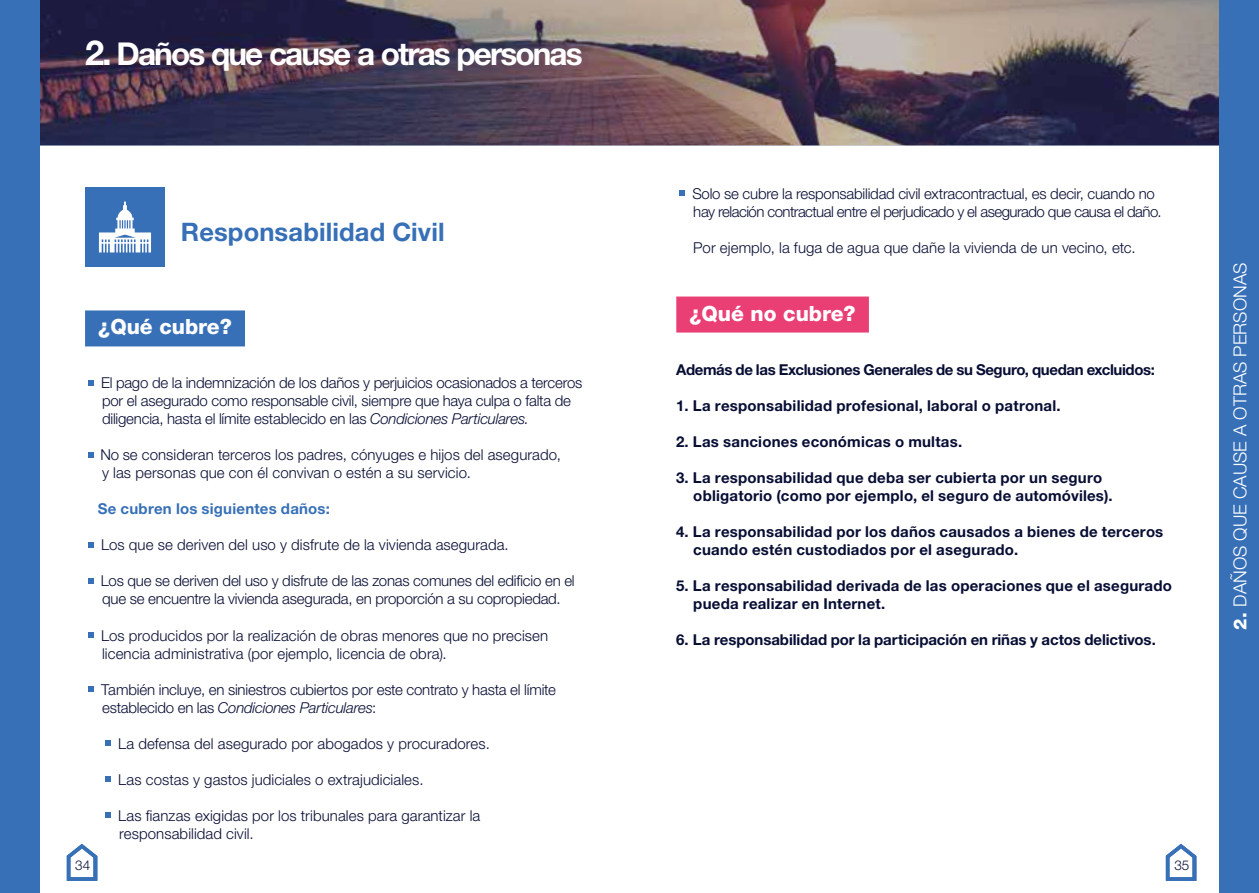
<style>
.page{position:relative;width:1259px;height:893px;background:#fff}
.page>*{position:absolute;margin:0;border:0;box-sizing:border-box;transform-origin:0 0}
.t1{font:700 31.5px "Helvetica Neue LT Std";letter-spacing:-.06em;color:#fff}
.t2{font:700 25.5px "Helvetica Neue LT Std";letter-spacing:.005em;color:#3770b7}
.t3{font:800 21px "Helvetica Neue LT Std";color:#fff}
.t4{font:300 18px "Helvetica Neue LT Std";color:#fff}
.t5{font:300 15px/18px "Helvetica Neue LT Std";letter-spacing:-.01em;color:#070d33}
.t6{font:700 15px/18px "Helvetica Neue LT Std";letter-spacing:.015em;color:#070d33}
.t7{font:700 15px "Helvetica Neue LT Std";letter-spacing:-.005em;color:#070d33}
.t8{font:700 15px "Helvetica Neue LT Std";letter-spacing:-.025em;color:#070d33}
.t9{font:700 15px "Helvetica Neue LT Std";letter-spacing:.015em;color:#3770b7}
.t10{font:300 13.5px "Helvetica Neue LT Std";color:#070d33}
.s1{font-size:34.5px}
.s2{font-style:italic}
.s3{font-weight:800}
</style>
<div class="page">
<img style="left:39px;top:0;width:1180px;height:145px">
<div style="left:1219px;top:0;width:40px;height:893px;background:#3770b7"></div>
<div style="left:0;top:0;width:39px;height:893px;background:#3770b7"></div>
<svg style="left:1165px;top:844px;width:31px;height:37px"></svg>
<svg style="left:67px;top:844px;width:30px;height:37px"></svg>
<div style="left:85px;top:310px;width:160px;height:36px;background:#3770b7"></div>
<div style="left:85px;top:187px;width:80px;height:80px;background:#3770b7"></div>
<svg style="left:99px;top:202px;width:52px;height:50px"></svg>
<svg style="left:88px;top:380px;width:6px;height:5px"></svg>
<svg style="left:88px;top:452px;width:6px;height:5px"></svg>
<svg style="left:88px;top:542px;width:6px;height:5px"></svg>
<svg style="left:88px;top:578px;width:6px;height:5px"></svg>
<svg style="left:88px;top:632px;width:6px;height:5px"></svg>
<svg style="left:88px;top:686px;width:6px;height:5px"></svg>
<svg style="left:105px;top:740px;width:6px;height:5px"></svg>
<svg style="left:105px;top:776px;width:6px;height:5px"></svg>
<svg style="left:105px;top:812px;width:6px;height:5px"></svg>
<div style="left:676px;top:297px;width:193px;height:36px;background:#e93f75"></div>
<svg style="left:679px;top:190px;width:6px;height:6px"></svg>
<h1 class="t1" style="left:85px;top:34px;width:499px"><span class="s1">2.</span> Daños que cause a otras personas</h1>
<h2 class="t2" style="left:181px;top:217px;width:265px">Responsabilidad Civil</h2>
<h3 class="t3" style="left:98px;top:314px;width:135px">¿Qué cubre?</h3>
<p class="t5" style="left:101px;top:374px;width:483px">El pago de la indemnización de los daños y perjuicios ocasionados a terceros por el asegurado como responsable civil, siempre que haya culpa o falta de diligencia, hasta el límite establecido en las <span class="s2">Condiciones Particulares.</span></p>
<p class="t5" style="left:101px;top:446px;width:462px">No se consideran terceros los padres, cónyuges e hijos del asegurado, y las personas que con él convivan o estén a su servicio.</p>
<p class="t9" style="left:98px;top:500px;width:234px">Se cubren los siguientes daños:</p>
<p class="t5" style="left:101px;top:536px;width:409px">Los que se deriven del uso y disfrute de la vivienda asegurada.</p>
<p class="t5" style="left:101px;top:572px;width:475px">Los que se deriven del uso y disfrute de las zonas comunes del edificio en el que se encuentre la vivienda asegurada, en proporción a su copropiedad.</p>
<p class="t5" style="left:101px;top:626px;width:448px">Los producidos por la realización de obras menores que no precisen licencia administrativa (por ejemplo, licencia de obra).</p>
<p class="t5" style="left:101px;top:680px;width:456px">También incluye, en siniestros cubiertos por este contrato y hasta el límite establecido en las <span class="s2">Condiciones Particulares</span>:</p>
<p class="t5" style="left:118px;top:734px;width:373px">La defensa del asegurado por abogados y procuradores.</p>
<p class="t5" style="left:118px;top:770px;width:307px">Las costas y gastos judiciales o extrajudiciales.</p>
<p class="t5" style="left:118px;top:806px;width:364px">Las fianzas exigidas por los tribunales para garantizar la responsabilidad civil.</p>
<p class="t5" style="left:692px;top:184px;width:471px">Solo se cubre la responsabilidad civil extracontractual, es decir, cuando no hay relación contractual entre el perjudicado y el asegurado que causa el daño.</p>
<p class="t5" style="left:693px;top:238px;width:444px">Por ejemplo, la fuga de agua que dañe la vivienda de un vecino, etc.</p>
<h3 class="t3" style="left:689px;top:301px;width:168px">¿Qué no cubre?</h3>
<p class="t8" style="left:676px;top:360px;width:480px">Además de las Exclusiones Generales de su Seguro, quedan excluidos:</p>
<p class="t6" style="left:676px;top:396px;width:386px">1. La responsabilidad profesional, laboral o patronal.</p>
<p class="t6" style="left:676px;top:432px;width:287px">2. Las sanciones económicas o multas.</p>
<p class="t6" style="left:693px;top:468px;width:421px;text-indent:-17px">3. La responsabilidad que deba ser cubierta por un seguro obligatorio (como por ejemplo, el seguro de automóviles).</p>
<p class="t6" style="left:693px;top:522px;width:471px;text-indent:-17px">4. La responsabilidad por los daños causados a bienes de terceros cuando estén custodiados por el asegurado.</p>
<p class="t6" style="left:693px;top:576px;width:480px;text-indent:-17px">5. La responsabilidad derivada de las operaciones que el asegurado pueda realizar en Internet.</p>
<p class="t7" style="left:676px;top:630px;width:481px">6. La responsabilidad por la participación en riñas y actos delictivos.</p>
<p class="t10" style="left:75px;top:857px;width:17px">34</p>
<p class="t10" style="left:1174px;top:856px;width:17px">35</p>
<p class="t4" style="left:1229px;top:629px;width:368px;rotate:-90deg"><span class="s3">2.</span> DAÑOS QUE CAUSE A OTRAS PERSONAS</p>
</div>
